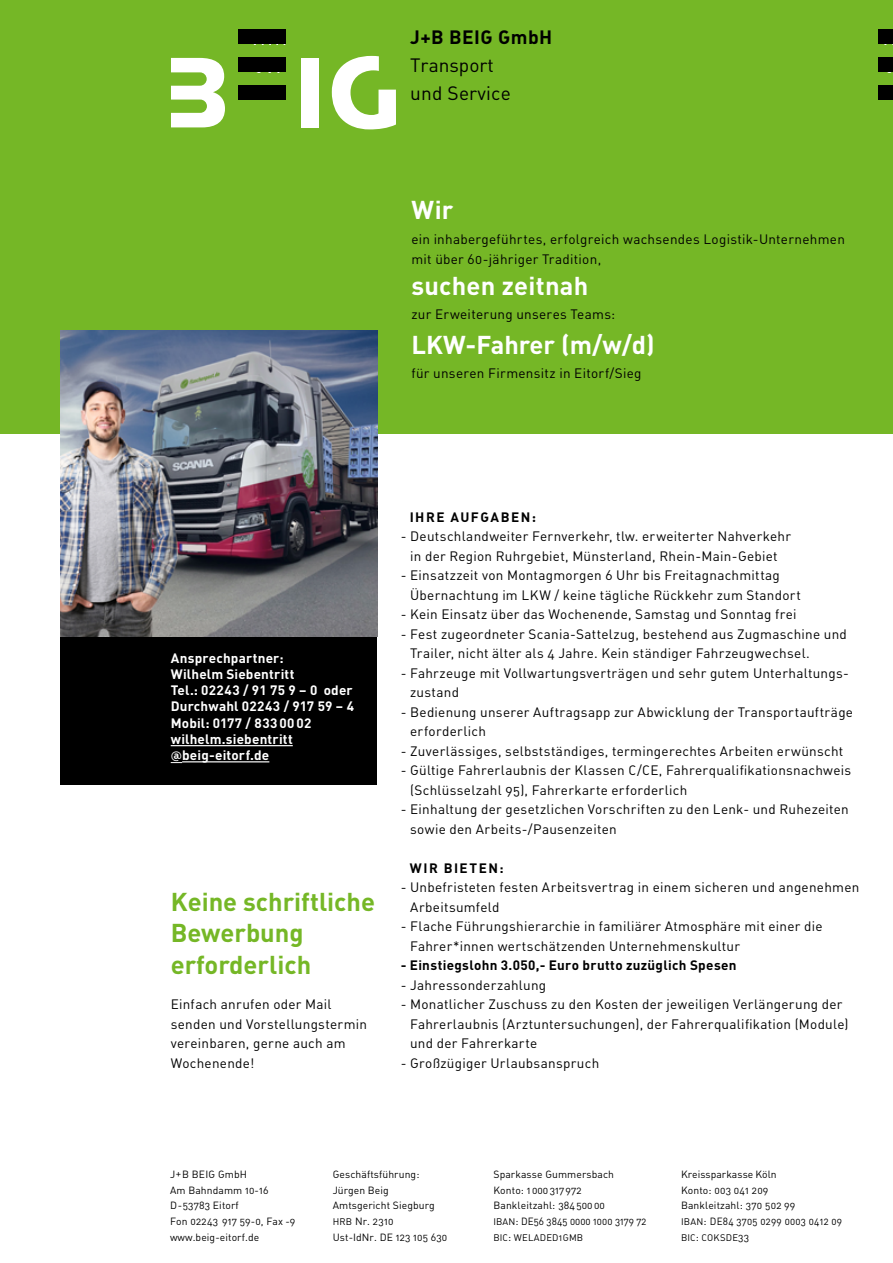
<style>
.page{position:relative;width:893px;height:1263px;background:#fff}
.page>*{position:absolute;margin:0;border:0;box-sizing:border-box;transform-origin:0 0}
.t1{font:700 25.5px/31.5px "DIN";color:#75b726}
.halbe_Leerzeile{font:700 25.5px "DIN";letter-spacing:.01em;color:#fff}
.Anzeigenfließtext_BE{font:700 25.5px "DIN";color:#fff}
.t2{font:19.05px/27.8px "DIN Regular Alternate";letter-spacing:.005em;color:#000}
.Anzeigenfließtext_BE-2{font:13.5px/19.5px "DIN Regular Alternate";letter-spacing:.02em;color:#000}
.t3{font:700 13.5px/16.2px "DIN";letter-spacing:.015em;color:#fff}
.Anzeigenfließtext_BE-3{font:700 13.5px "DIN";letter-spacing:.025em;color:#000}
.Anzeigenfließtext_BE-4{font:13.5px "DIN Bold Alternate";letter-spacing:.11em;color:#000}
.Anzeigenfließtext_BE-5{font:700 13.5px "DIN";letter-spacing:.11em;color:#000}
.BEIG_Bppr_daten{font:10.35px "DIN Regular Alternate";letter-spacing:.01em;color:#000}
.BEIG_Bppr_daten-2{font:9.45px "DIN Regular Alternate";letter-spacing:.025em;color:#000}
.s1{font-family:"DIN Bold Alternate"}
.s2{font-family:"Interstate"}
.s3{font-size:9.45px}
.s4{font-size:10.35px}
</style>
<div class="page">
<div style="left:0;top:0;width:893px;height:434px;background:#75b726"></div>
<div style="left:60px;top:636px;width:317px;height:149px;background:#000"></div>
<svg style="left:332px;top:56px;width:64px;height:73px"></svg>
<div style="left:301px;top:58px;width:18px;height:69px;background:#fff"></div>
<svg style="left:171px;top:58px;width:54px;height:69px"></svg>
<div style="left:238px;top:29px;width:48px;height:15px;background:#000"></div>
<div style="left:238px;top:58px;width:48px;height:14px;background:#000"></div>
<div style="left:238px;top:85px;width:48px;height:15px;background:#000"></div>
<div style="left:878px;top:29px;width:15px;height:15px;background:#000"></div>
<div style="left:878px;top:58px;width:15px;height:14px;background:#000"></div>
<div style="left:878px;top:85px;width:15px;height:15px;background:#000"></div>
<img style="left:60px;top:331px;width:317px;height:305px">
<hr style="left:171px;top:745px;width:122px;height:1px;background:#fff">
<hr style="left:182px;top:761px;width:87px;height:1px;background:#fff">
<p class="t2" style="left:410px;top:23px;width:144px"><span class="s1">J+B BEIG GmbH<br></span>Transport<br>und Service</p>
<p class="Anzeigenfließtext_BE" style="left:411px;top:193px;width:43px">Wir</p>
<p class="Anzeigenfließtext_BE-2" style="left:411px;top:230px;width:435px">ein inhabergeführtes, erfolgreich wachsendes Logistik-Unternehmen</p>
<p class="Anzeigenfließtext_BE-2" style="left:411px;top:249px;width:191px">mit über 60-jähriger Tradition,</p>
<p class="halbe_Leerzeile" style="left:411px;top:270px;width:178px">suchen zeitnah</p>
<p class="Anzeigenfließtext_BE-2" style="left:411px;top:305px;width:205px">zur Erweiterung unseres Teams:</p>
<p class="halbe_Leerzeile" style="left:411px;top:328px;width:245px">LKW-Fahrer (m/w/d)</p>
<p class="Anzeigenfließtext_BE-2" style="left:411px;top:363px;width:232px">für unseren Firmensitz in Eitorf/Sieg</p>
<p class="t3" style="left:171px;top:649px;width:114px">Ansprechpartner:</p>
<p class="t3" style="left:171px;top:665px;width:125px">Wilhelm Siebentritt</p>
<p class="t3" style="left:171px;top:682px;width:185px">Tel.: 02243 / 91 75 9 – 0 oder<br>Durchwahl 02243 / 917 59 – 4</p>
<p class="t3" style="left:171px;top:714px;width:142px">Mobil: 0177 / 833 00 02</p>
<p class="t3" style="left:171px;top:730px;width:124px">wilhelm.siebentritt</p>
<p class="t3" style="left:171px;top:746px;width:100px"><span class="s2">@</span>beig-eitorf.de</p>
<p class="t1" style="left:171px;top:884px;width:206px">Keine schriftliche<br>Bewerbung</p>
<p class="t1" style="left:171px;top:947px;width:142px">erforderlich</p>
<p class="Anzeigenfließtext_BE-2" style="left:171px;top:994px;width:162px">Einfach anrufen oder Mail</p>
<p class="Anzeigenfließtext_BE-2" style="left:171px;top:1014px;width:198px">senden und Vorstellungstermin vereinbaren, gerne auch am<br>Wochenende!</p>
<p class="Anzeigenfließtext_BE-4" style="left:410px;top:508px;width:128px">IHRE AUFGABEN:</p>
<p class="Anzeigenfließtext_BE-2" style="left:401px;top:526px;width:392px;text-align:center">- Deutschlandweiter Fernverkehr, tlw. erweiterter Nahverkehr in der Region Ruhrgebiet, Münsterland, Rhein-Main-Gebiet</p>
<p class="Anzeigenfließtext_BE-2" style="left:410px;top:565px;width:392px;text-indent:-9px">- Einsatzzeit von Montagmorgen 6 Uhr bis Freitagnachmittag<br>Übernachtung im LKW / keine tägliche Rückkehr zum Standort</p>
<p class="Anzeigenfließtext_BE-2" style="left:401px;top:604px;width:397px">- Kein Einsatz über das Wochenende, Samstag und Sonntag frei</p>
<p class="Anzeigenfließtext_BE-2" style="left:410px;top:624px;width:438px;text-indent:-9px">- Fest zugeordneter Scania-Sattelzug, bestehend aus Zugmaschine und<br>Trailer, nicht älter als 4 Jahre. Kein ständiger Fahrzeugwechsel.</p>
<p class="Anzeigenfließtext_BE-2" style="left:410px;top:663px;width:438px;text-indent:-9px">- Fahrzeuge mit Vollwartungsverträgen und sehr gutem Unterhaltungs&shy;zustand</p>
<p class="Anzeigenfließtext_BE-2" style="left:410px;top:702px;width:444px;text-indent:-9px">- Bedienung unserer Auftragsapp zur Abwicklung der Transportaufträge erforderlich</p>
<p class="Anzeigenfließtext_BE-2" style="left:401px;top:741px;width:444px">- Zuverlässiges, selbstständiges, termingerechtes Arbeiten erwünscht</p>
<p class="Anzeigenfließtext_BE-2" style="left:410px;top:760px;width:442px;text-indent:-9px">- Gültige Fahrerlaubnis der Klassen C/CE, Fahrerqualifikationsnachweis (Schlüsselzahl 95), Fahrerkarte erforderlich</p>
<p class="Anzeigenfließtext_BE-2" style="left:410px;top:799px;width:440px;text-indent:-9px">- Einhaltung der gesetzlichen Vorschriften zu den Lenk- und Ruhezeiten sowie den Arbeits-/Pausenzeiten</p>
<p class="Anzeigenfließtext_BE-5" style="left:410px;top:859px;width:95px">WIR BIETEN:</p>
<p class="Anzeigenfließtext_BE-2" style="left:410px;top:877px;width:451px;text-indent:-9px">- Unbefristeten festen Arbeitsvertrag in einem sicheren und angenehmen<br>Arbeitsumfeld</p>
<p class="Anzeigenfließtext_BE-2" style="left:410px;top:916px;width:414px;text-indent:-9px">- Flache Führungshierarchie in familiärer Atmosphäre mit einer die<br>Fahrer*innen wertschätzenden Unternehmenskultur</p>
<p class="Anzeigenfließtext_BE-3" style="left:401px;top:956px;width:337px">- Einstiegslohn 3.050,- Euro brutto zuzüglich Spesen</p>
<p class="Anzeigenfließtext_BE-2" style="left:401px;top:975px;width:147px">- Jahressonderzahlung</p>
<p class="Anzeigenfließtext_BE-2" style="left:410px;top:994px;width:440px;text-indent:-9px">- Monatlicher Zuschuss zu den Kosten der jeweiligen Verlängerung der<br>Fahrerlaubnis (Arztuntersuchungen), der Fahrerqualifikation (Module) und der Fahrerkarte</p>
<p class="Anzeigenfließtext_BE-2" style="left:401px;top:1053px;width:200px">- Großzügiger Urlaubsanspruch</p>
<p class="BEIG_Bppr_daten" style="left:170px;top:1168px;width:78px">J+B BEIG GmbH</p>
<p class="BEIG_Bppr_daten" style="left:170px;top:1183px;width:100px">Am Bahndamm 10-16</p>
<p class="BEIG_Bppr_daten" style="left:170px;top:1199px;width:70px">D-53783 Eitorf</p>
<p class="BEIG_Bppr_daten" style="left:170px;top:1215px;width:127px">Fon 02243 917 59-0, Fax -9</p>
<p class="BEIG_Bppr_daten" style="left:170px;top:1231px;width:91px">www.beig-eitorf.de</p>
<p class="BEIG_Bppr_daten" style="left:333px;top:1168px;width:88px">Geschäftsführung:</p>
<p class="BEIG_Bppr_daten" style="left:333px;top:1183px;width:58px">Jürgen Beig</p>
<p class="BEIG_Bppr_daten" style="left:333px;top:1199px;width:104px">Amtsgericht Siegburg</p>
<p class="BEIG_Bppr_daten" style="left:333px;top:1215px;width:62px"><span class="s3">HRB</span> Nr. 2310</p>
<p class="BEIG_Bppr_daten" style="left:333px;top:1231px;width:116px">Ust-IdNr. DE 123 105 630</p>
<p class="BEIG_Bppr_daten" style="left:493px;top:1168px;width:122px">Sparkasse Gummersbach</p>
<p class="BEIG_Bppr_daten" style="left:493px;top:1183px;width:90px">Konto: 1 000 317 972</p>
<p class="BEIG_Bppr_daten" style="left:493px;top:1199px;width:113px">Bankleitzahl: 384500 00</p>
<p class="BEIG_Bppr_daten" style="left:493px;top:1215px;width:155px"><span class="s3">IBAN</span>: DE56 3845 0000 1000 3179 72</p>
<p class="BEIG_Bppr_daten-2" style="left:493px;top:1231px;width:91px">BIC<span class="s4">:</span> WELADED1GMB</p>
<p class="BEIG_Bppr_daten" style="left:681px;top:1168px;width:97px">Kreissparkasse Köln</p>
<p class="BEIG_Bppr_daten" style="left:681px;top:1183px;width:89px">Konto: 003 041 209</p>
<p class="BEIG_Bppr_daten" style="left:681px;top:1199px;width:116px">Bankleitzahl: 370 502 99</p>
<p class="BEIG_Bppr_daten" style="left:681px;top:1215px;width:163px"><span class="s3">IBAN</span>: DE84 3705 0299 0003 0412 09</p>
<p class="BEIG_Bppr_daten-2" style="left:681px;top:1231px;width:70px">BIC<span class="s4">:</span> COKSDE<span class="s4">33</span></p>
</div>
